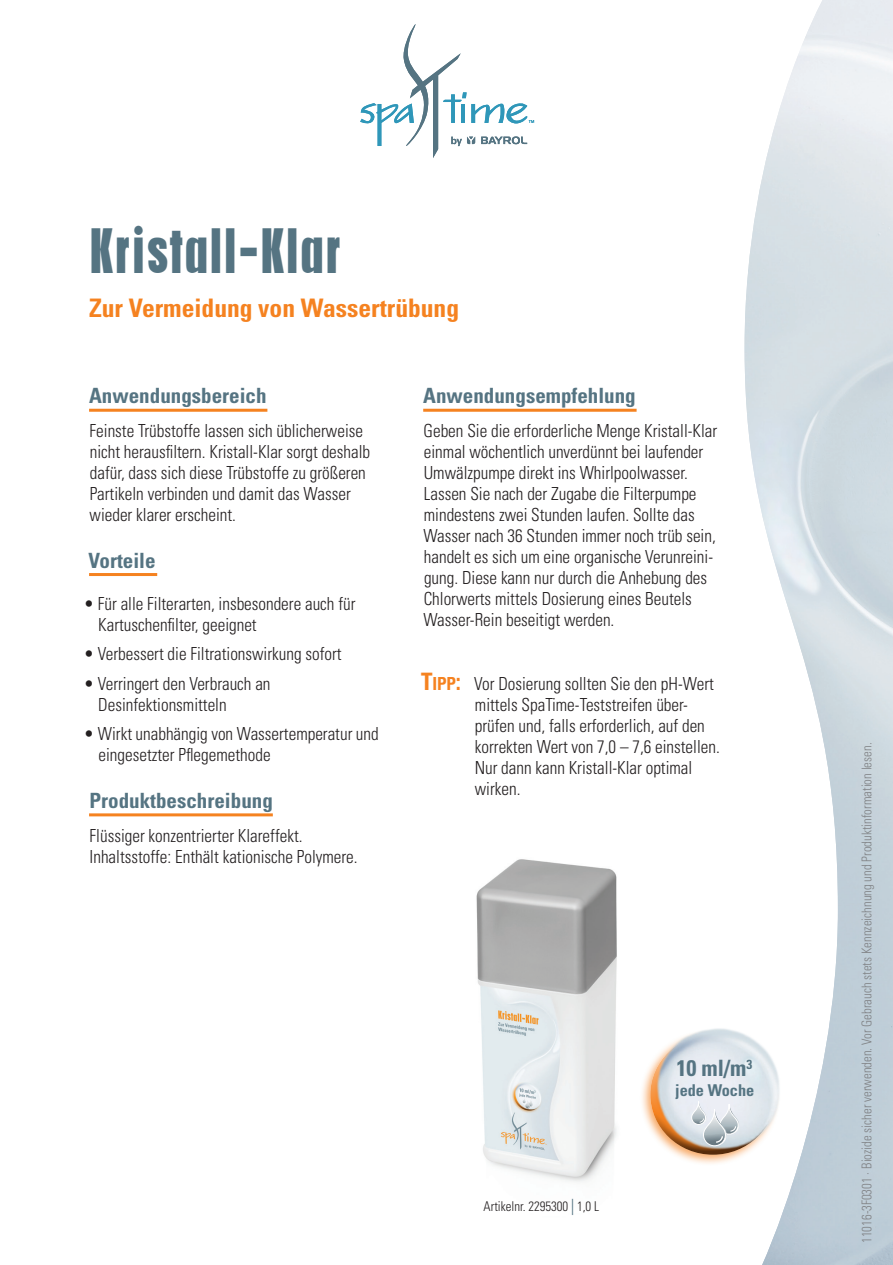
<style>
.page{position:relative;width:893px;height:1265px;background:#fff}
.page>*{position:absolute;margin:0;border:0;box-sizing:border-box;transform-origin:0 0}
.t1{font:54px "Cupido";letter-spacing:.025em;color:#557482;scale:.9 1}
.t2{font:700 condensed 25.5px "Univers LT Std";color:#f58220}
.t3{font:700 condensed 22.5px "Univers LT Std";color:#557482}
.t4{font:700 condensed 21px "Univers LT Std";color:#557482}
.t5{font:300 condensed 18px/21px "Univers LT Std";color:#231f20;scale:.95 1}
.t6{font:700 condensed 16.2px "Univers LT Std";color:#557482}
.t7{font:300 condensed 13.5px "Univers LT Std";color:#808285;scale:.95 1}
.t8{font:300 condensed 13.5px "Univers LT Std";color:#231f20;scale:.95 1}
.s1{font-weight:700;font-size:24px;color:#f58220}
.s2{font-weight:700;color:#f58220}
.s3{font-family:"Vectora LT Std";font-weight:400;font-stretch:normal;font-size:16.2px;color:#557482}
</style>
<div class="page">
<img style="left:744px;top:0;width:148px;height:1264px">
<svg style="left:360px;top:24px;width:174px;height:134px"></svg>
<img style="left:476px;top:859px;width:141px;height:323px">
<hr style="left:89px;top:409px;width:178px;height:3px;background:#f58220">
<hr style="left:89px;top:573px;width:68px;height:3px;background:#f58220">
<hr style="left:89px;top:813px;width:184px;height:3px;background:#f58220">
<hr style="left:423px;top:409px;width:213px;height:3px;background:#f58220">
<img style="left:599px;top:928px;width:233px;height:288px">
<svg style="left:719px;top:1104px;width:18px;height:30px"></svg>
<div style="left:719px;top:1103px;width:19px;height:31px;border:1px solid #fff;border-radius:9px"></div>
<svg style="left:730px;top:1126px;width:5px;height:5px"></svg>
<div style="left:692px;top:1101px;width:14px;height:23px;background:#ebedf5;border-radius:7px"></div>
<svg style="left:691px;top:1101px;width:14px;height:23px"></svg>
<div style="left:691px;top:1101px;width:14px;height:23px;border:1px solid #fff;border-radius:7px"></div>
<svg style="left:699px;top:1118px;width:3px;height:4px"></svg>
<svg style="left:704px;top:1109px;width:22px;height:36px"></svg>
<svg style="left:703px;top:1109px;width:22px;height:36px"></svg>
<div style="left:702px;top:1109px;width:23px;height:36px;border:1px solid #fff;border-radius:11px"></div>
<svg style="left:715px;top:1136px;width:7px;height:6px"></svg>
<h1 class="t1" style="left:89px;top:213px;width:282px">Kristall-Klar</h1>
<h2 class="t2" style="left:89px;top:292px;width:371px">Zur Vermeidung von Wassertrübung</h2>
<p class="t4" style="left:89px;top:383px;width:179px">Anwendungsbereich</p>
<p class="t5" style="left:90px;top:420px;width:296px">Feinste Trübstoffe lassen sich üblicherweise nicht herausfiltern. Kristall-Klar sorgt deshalb dafür, dass sich diese Trübstoffe zu größeren Partikeln verbinden und damit das Wasser wieder klarer erscheint.</p>
<p class="t4" style="left:89px;top:547px;width:68px">Vorteile</p>
<p class="t5" style="left:98px;top:593px;width:272px;text-indent:-15px">• Für alle Filterarten, insbesondere auch für<br>Kartuschenfilter, geeignet</p>
<p class="t5" style="left:84px;top:643px;width:273px">• Verbessert die Filtrationswirkung sofort</p>
<p class="t5" style="left:98px;top:673px;width:183px;text-indent:-15px">• Verringert den Verbrauch an<br>Desinfektionsmitteln</p>
<p class="t5" style="left:98px;top:723px;width:296px;text-indent:-15px">• Wirkt unabhängig von Wassertemperatur und eingesetzter Pflegemethode</p>
<p class="t4" style="left:89px;top:787px;width:185px">Produktbeschreibung</p>
<p class="t5" style="left:90px;top:824px;width:283px">Flüssiger konzentrierter Klareffekt.<br>Inhaltsstoffe: Enthält kationische Polymere.</p>
<p class="t4" style="left:423px;top:383px;width:214px">Anwendungsempfehlung</p>
<p class="t5" style="left:423px;top:420px;width:311px">Geben Sie die erforderliche Menge Kristall-Klar einmal wöchentlich unverdünnt bei laufender Umwälzpumpe direkt ins Whirlpoolwasser.<br>Lassen Sie nach der Zugabe die Filterpumpe mindestens zwei Stunden laufen. Sollte das Wasser nach 36 Stunden immer noch trüb sein, handelt es sich um eine organische Verunreini&shy;gung. Diese kann nur durch die Anhebung des Chlorwerts mittels Dosierung eines Beutels Wasser-Rein beseitigt werden.</p>
<p class="t5" style="left:474px;top:672px;width:259px;text-indent:-53px"><span class="s1">T</span><span class="s2">ipp</span><span class="s1">:</span> Vor Dosierung sollten Sie den pH-Wert mittels SpaTime-Teststreifen über&shy;prüfen und, falls erforderlich, auf den korrekten Wert von 7,0 – 7,6 einstellen.<br>Nur dann kann Kristall-Klar optimal wirken.</p>
<p class="t8" style="left:483px;top:1197px;width:123px">Artikelnr. 2295300 <span class="s3">|</span> 1,0 L</p>
<p class="t3" style="left:676px;top:1054px;width:77px">10 ml/m<sup>3</sup></p>
<p class="t6" style="left:674px;top:1080px;width:81px">jede Woche</p>
<p class="t7" style="left:858px;top:1242px;width:528px;rotate:-90deg">11016-3F0301 · Biozide sicher verwenden. Vor Gebrauch stets Kennzeichnung und Produktinformation lesen.</p>
</div>
